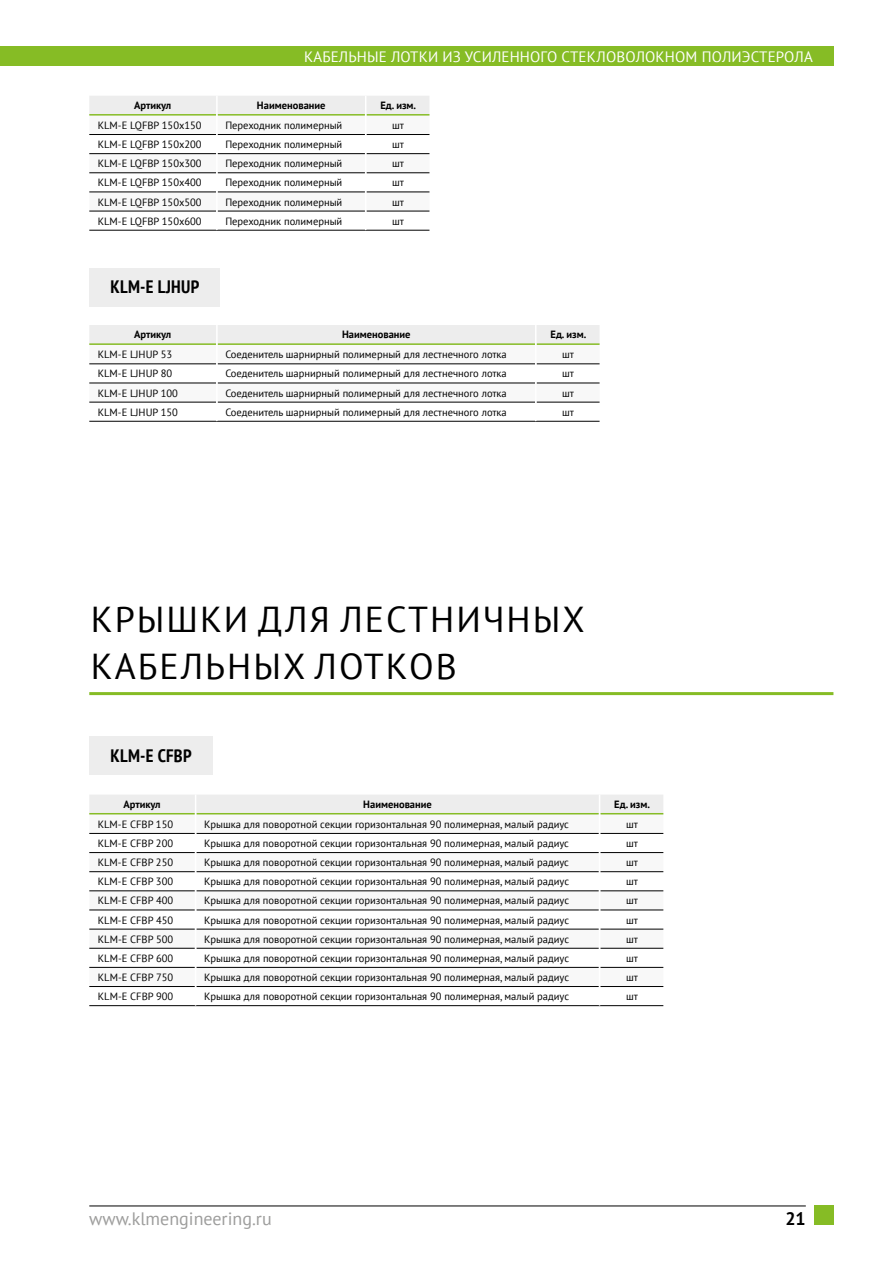
<style>
.page{position:relative;width:893px;height:1263px;background:#fff}
.page>*{position:absolute;margin:0;border:0;box-sizing:border-box;transform-origin:0 0}
.t1{font:36px/47.8px "PT Sans";letter-spacing:.055em;color:#000}
.t2{font:18px "PT Sans";color:#9d9d9c}
.t3{font:700 condensed 18px "PT Sans";letter-spacing:.015em;color:#000}
.t4{font:700 18px "PT Sans";color:#000}
.t5{font:15px "PT Sans";letter-spacing:.01em;color:#fff}
.t6{font:10.5px "PT Sans";color:#000}
.t7{font:700 10.5px "PT Sans";color:#000}
</style>
<div class="page">
<div style="left:0;top:47px;width:833px;height:19px;background:#86bc25"></div>
<div style="left:814px;top:1205px;width:19px;height:20px;background:#86bc25"></div>
<hr style="left:89px;top:1205px;width:717px;height:1px;background:#000">
<hr style="left:89px;top:230px;width:128px;height:1px;background:#000">
<hr style="left:217px;top:230px;width:149px;height:1px;background:#000">
<hr style="left:366px;top:230px;width:63px;height:1px;background:#000">
<svg style="left:89px;top:96px;width:340px;height:134px"></svg>
<hr style="left:89px;top:421px;width:128px;height:1px;background:#000">
<hr style="left:217px;top:421px;width:319px;height:1px;background:#000">
<hr style="left:536px;top:421px;width:64px;height:1px;background:#000">
<svg style="left:89px;top:325px;width:511px;height:96px"></svg>
<div style="left:89px;top:268px;width:131px;height:38px;background:#ededed"></div>
<hr style="left:89px;top:692px;width:744px;height:3px;background:#86bc25">
<hr style="left:89px;top:1005px;width:107px;height:1px;background:#000">
<hr style="left:196px;top:1005px;width:404px;height:1px;background:#000">
<hr style="left:600px;top:1005px;width:63px;height:1px;background:#000">
<svg style="left:89px;top:795px;width:574px;height:192px"></svg>
<div style="left:89px;top:737px;width:123px;height:38px;background:#ededed"></div>
<h3 class="t5" style="left:304px;top:47px;width:510px">КАБЕЛЬНЫЕ ЛОТКИ ИЗ УСИЛЕННОГО СТЕКЛОВОЛОКНОМ ПОЛИЭСТЕРОЛА</h3>
<p class="t7" style="left:134px;top:98px;width:39px">Артикул</p>
<p class="t7" style="left:257px;top:98px;width:70px">Наименование</p>
<p class="t7" style="left:380px;top:98px;width:37px">Ед. изм.</p>
<p class="t6" style="left:98px;top:119px;width:105px">KLM-E LQFBP 150x150</p>
<p class="t6" style="left:225px;top:119px;width:119px">Переходник полимерный</p>
<p class="t6" style="left:392px;top:119px;width:13px">шт</p>
<p class="t6" style="left:98px;top:138px;width:105px">KLM-E LQFBP 150x200</p>
<p class="t6" style="left:225px;top:138px;width:119px">Переходник полимерный</p>
<p class="t6" style="left:392px;top:138px;width:13px">шт</p>
<p class="t6" style="left:98px;top:157px;width:105px">KLM-E LQFBP 150x300</p>
<p class="t6" style="left:225px;top:157px;width:119px">Переходник полимерный</p>
<p class="t6" style="left:392px;top:157px;width:13px">шт</p>
<p class="t6" style="left:98px;top:176px;width:105px">KLM-E LQFBP 150x400</p>
<p class="t6" style="left:225px;top:176px;width:119px">Переходник полимерный</p>
<p class="t6" style="left:392px;top:176px;width:13px">шт</p>
<p class="t6" style="left:98px;top:195px;width:105px">KLM-E LQFBP 150x500</p>
<p class="t6" style="left:225px;top:195px;width:119px">Переходник полимерный</p>
<p class="t6" style="left:392px;top:195px;width:13px">шт</p>
<p class="t6" style="left:98px;top:214px;width:105px">KLM-E LQFBP 150x600</p>
<p class="t6" style="left:225px;top:214px;width:119px">Переходник полимерный</p>
<p class="t6" style="left:392px;top:214px;width:13px">шт</p>
<h2 class="t3" style="left:111px;top:275px;width:90px">KLM-E LJHUP</h2>
<p class="t7" style="left:134px;top:328px;width:39px">Артикул</p>
<p class="t7" style="left:342px;top:328px;width:70px">Наименование</p>
<p class="t7" style="left:550px;top:328px;width:37px">Ед. изм.</p>
<p class="t6" style="left:98px;top:348px;width:76px">KLM-E LJHUP 53</p>
<p class="t6" style="left:225px;top:348px;width:283px">Соеденитель шарнирный полимерный для лестнечного лотка</p>
<p class="t6" style="left:562px;top:348px;width:13px">шт</p>
<p class="t6" style="left:98px;top:367px;width:76px">KLM-E LJHUP 80</p>
<p class="t6" style="left:225px;top:367px;width:283px">Соеденитель шарнирный полимерный для лестнечного лотка</p>
<p class="t6" style="left:562px;top:367px;width:13px">шт</p>
<p class="t6" style="left:98px;top:386px;width:82px">KLM-E LJHUP 100</p>
<p class="t6" style="left:225px;top:386px;width:283px">Соеденитель шарнирный полимерный для лестнечного лотка</p>
<p class="t6" style="left:562px;top:386px;width:13px">шт</p>
<p class="t6" style="left:98px;top:405px;width:82px">KLM-E LJHUP 150</p>
<p class="t6" style="left:225px;top:405px;width:283px">Соеденитель шарнирный полимерный для лестнечного лотка</p>
<p class="t6" style="left:562px;top:405px;width:13px">шт</p>
<h1 class="t1" style="left:91px;top:594px;width:495px">КРЫШКИ ДЛЯ ЛЕСТНИЧНЫХ<br>КАБЕЛЬНЫХ ЛОТКОВ</h1>
<h2 class="t3" style="left:111px;top:744px;width:83px">KLM-E CFBP</h2>
<p class="t7" style="left:123px;top:797px;width:39px">Артикул</p>
<p class="t7" style="left:363px;top:797px;width:70px">Наименование</p>
<p class="t7" style="left:614px;top:797px;width:37px">Ед. изм.</p>
<p class="t6" style="left:98px;top:817px;width:77px">KLM-E CFBP 150</p>
<p class="t6" style="left:204px;top:817px;width:366px">Крышка для поворотной секции горизонтальная 90 полимерная, малый радиус</p>
<p class="t6" style="left:626px;top:817px;width:13px">шт</p>
<p class="t6" style="left:98px;top:837px;width:77px">KLM-E CFBP 200</p>
<p class="t6" style="left:204px;top:837px;width:366px">Крышка для поворотной секции горизонтальная 90 полимерная, малый радиус</p>
<p class="t6" style="left:626px;top:837px;width:13px">шт</p>
<p class="t6" style="left:98px;top:856px;width:77px">KLM-E CFBP 250</p>
<p class="t6" style="left:204px;top:856px;width:366px">Крышка для поворотной секции горизонтальная 90 полимерная, малый радиус</p>
<p class="t6" style="left:626px;top:856px;width:13px">шт</p>
<p class="t6" style="left:98px;top:875px;width:77px">KLM-E CFBP 300</p>
<p class="t6" style="left:204px;top:875px;width:366px">Крышка для поворотной секции горизонтальная 90 полимерная, малый радиус</p>
<p class="t6" style="left:626px;top:875px;width:13px">шт</p>
<p class="t6" style="left:98px;top:894px;width:77px">KLM-E CFBP 400</p>
<p class="t6" style="left:204px;top:894px;width:366px">Крышка для поворотной секции горизонтальная 90 полимерная, малый радиус</p>
<p class="t6" style="left:626px;top:894px;width:13px">шт</p>
<p class="t6" style="left:98px;top:913px;width:77px">KLM-E CFBP 450</p>
<p class="t6" style="left:204px;top:913px;width:366px">Крышка для поворотной секции горизонтальная 90 полимерная, малый радиус</p>
<p class="t6" style="left:626px;top:913px;width:13px">шт</p>
<p class="t6" style="left:98px;top:932px;width:77px">KLM-E CFBP 500</p>
<p class="t6" style="left:204px;top:932px;width:366px">Крышка для поворотной секции горизонтальная 90 полимерная, малый радиус</p>
<p class="t6" style="left:626px;top:932px;width:13px">шт</p>
<p class="t6" style="left:98px;top:951px;width:77px">KLM-E CFBP 600</p>
<p class="t6" style="left:204px;top:951px;width:366px">Крышка для поворотной секции горизонтальная 90 полимерная, малый радиус</p>
<p class="t6" style="left:626px;top:951px;width:13px">шт</p>
<p class="t6" style="left:98px;top:970px;width:77px">KLM-E CFBP 750</p>
<p class="t6" style="left:204px;top:970px;width:366px">Крышка для поворотной секции горизонтальная 90 полимерная, малый радиус</p>
<p class="t6" style="left:626px;top:970px;width:13px">шт</p>
<p class="t6" style="left:98px;top:990px;width:77px">KLM-E CFBP 900</p>
<p class="t6" style="left:204px;top:990px;width:366px">Крышка для поворотной секции горизонтальная 90 полимерная, малый радиус</p>
<p class="t6" style="left:626px;top:990px;width:13px">шт</p>
<h2 class="t2" style="left:89px;top:1207px;width:184px">www.klmengineering.ru</h2>
<h2 class="t4" style="left:785px;top:1206px;width:22px">21</h2>
</div>
